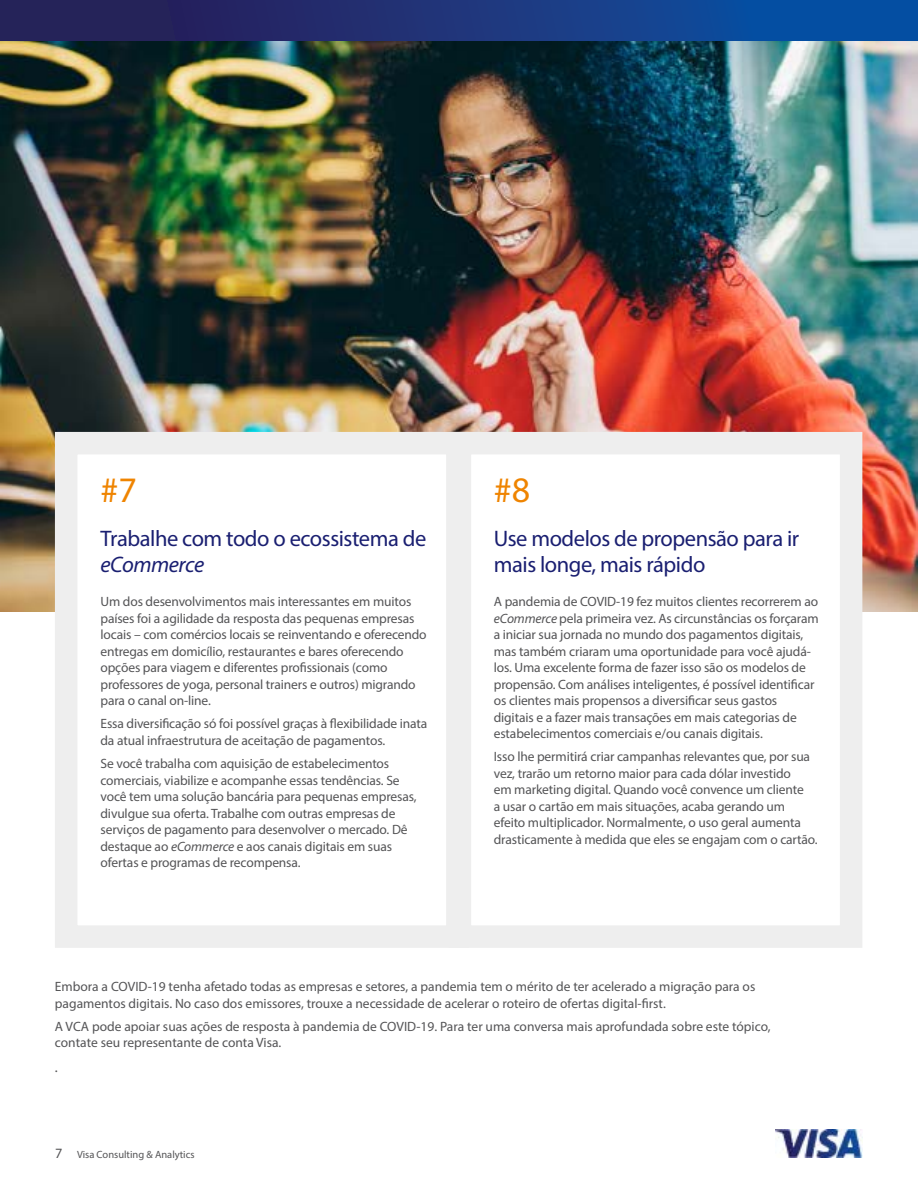
<style>
.page{position:relative;width:918px;height:1188px;background:#fff}
.page>*{position:absolute;margin:0;border:0;box-sizing:border-box;transform-origin:0 0}
.t1{font:36px "Myriad Pro";color:#ef8400}
.t2{font:22.5px/25.5px "Myriad Pro";letter-spacing:-.02em;color:#1a1f71}
.t3{font:italic 22.5px "Myriad Pro";letter-spacing:-.02em;color:#1a1f71}
.t4{font:14.25px "Myriad Pro";color:#545456}
.t5{font:13.5px/16.5px "Myriad Pro";letter-spacing:-.01em;color:#545456}
.t6{font:10.5px "Myriad Pro";color:#545456}
.s1{font-style:italic}
.s2{font-size:14.25px}
</style>
<div class="page">
<img style="left:775px;top:1130px;width:87px;height:27px">
<div style="left:0;top:0;width:918px;height:41px;background:linear-gradient(to right,#2e1a4e,#0653aa)"></div>
<img style="left:0;top:41px;width:918px;height:571px">
<div style="left:55px;top:432px;width:414px;height:516px;background:#fff;border:22px solid #eee"></div>
<div style="left:449px;top:432px;width:413px;height:516px;background:#fff;border:22px solid #eee"></div>
<h1 class="t1" style="left:100px;top:468px;width:38px">#7</h1>
<h1 class="t1" style="left:494px;top:468px;width:38px">#8</h1>
<h2 class="t2" style="left:494px;top:526px;width:307px">Use modelos de propensão para ir mais longe, mais rápido</h2>
<p class="t5" style="left:494px;top:593px;width:326px">A pandemia de COVID-19 fez muitos clientes recorrerem ao <span class="s1">eCommerce</span> pela primeira vez. As circunstâncias os forçaram a iniciar sua jornada no mundo dos pagamentos digitais, mas também criaram uma oportunidade para você ajudá&shy;los. Uma excelente forma de fazer isso são os modelos de propensão. Com análises inteligentes, é possível identificar os clientes mais propensos a diversificar seus gastos digitais e a fazer mais transações em mais categorias de estabelecimentos comerciais e/ou canais digitais.</p>
<p class="t5" style="left:494px;top:748px;width:325px">Isso lhe permitirá criar campanhas relevantes que, por sua vez, trarão um retorno maior para cada dólar investido<br>em marketing digital. Quando você convence um cliente<br>a usar o cartão em mais situações, acaba gerando um efeito multiplicador. Normalmente, o uso geral aumenta drasticamente à medida que eles se engajam com o cartão.</p>
<h2 class="t2" style="left:100px;top:526px;width:327px">Trabalhe com todo o ecossistema de</h2>
<h2 class="t3" style="left:100px;top:550px;width:105px">eCommerce</h2>
<p class="t5" style="left:100px;top:593px;width:328px">Um dos desenvolvimentos mais interessantes em muitos países foi a agilidade da resposta das pequenas empresas locais – com comércios locais se reinventando e oferecendo entregas em domicílio, restaurantes e bares oferecendo opções para viagem e diferentes profissionais (como professores de yoga, personal trainers e outros) migrando para o canal on-line.</p>
<p class="t5" style="left:100px;top:715px;width:328px">Essa diversificação só foi possível graças à flexibilidade inata da atual infraestrutura de aceitação de pagamentos.</p>
<p class="t5" style="left:100px;top:755px;width:318px">Se você trabalha com aquisição de estabelecimentos comerciais, viabilize e acompanhe essas tendências. Se você tem uma solução bancária para pequenas empresas, divulgue sua oferta. Trabalhe com outras empresas de serviços de pagamento para desenvolver o mercado. Dê destaque ao <span class="s1">eCommerce</span> e aos canais digitais em suas ofertas e programas de recompensa.</p>
<p class="t5" style="left:55px;top:978px;width:702px">Embora a COVID-19 tenha afetado todas as empresas e setores, a pandemia tem o mérito de ter acelerado a migração para os pagamentos digitais. No caso dos emissores, trouxe a necessidade de acelerar o roteiro de ofertas digital-first.</p>
<p class="t5" style="left:55px;top:1018px;width:717px">A VCA pode apoiar suas ações de resposta à pandemia de COVID-19. Para ter uma conversa mais aprofundada sobre este tópico, contate seu representante de conta Visa.</p>
<p class="t4" style="left:55px;top:1059px;width:4px">.</p>
<p class="t6" style="left:55px;top:1148px;width:141px"><span class="s2">7</span> Visa Consulting &amp; Analytics</p>
</div>
